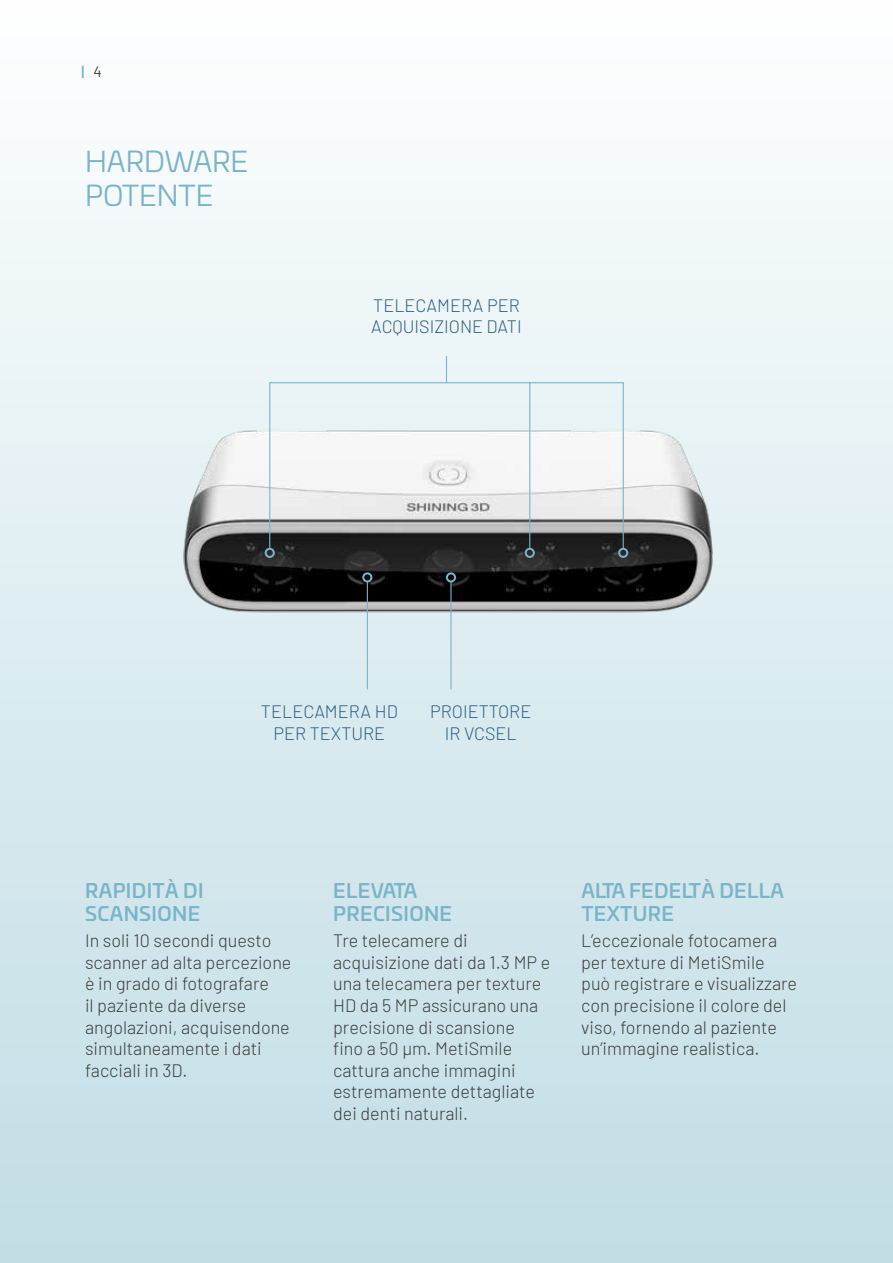
<style>
.page{position:relative;width:893px;height:1263px;background:#fff}
.page>*{position:absolute;margin:0;border:0;box-sizing:border-box;transform-origin:0 0}
.t1{font:28.5px/34.2px "Univia Pro";color:#79b4c8}
.t2{font:500 19.5px/23.4px "Univia Pro";letter-spacing:.02em;color:#79b4c8}
.t3{font:300 18px/21.6px "Barlow";color:#3d3f3f}
.t4{font:300 18px/21.6px "Barlow";color:#2c6085;text-align:center}
.t5{font:600 15px "Barlow";color:#79b4c8}
.s1{font-weight:400;color:#3d3f3f}
</style>
<div class="page">
<div style="left:0;top:0;width:893px;height:1263px;background:linear-gradient(to bottom,#fdfefe,#c0dde5)"></div>
<img style="left:179px;top:422px;width:535px;height:197px">
<div style="left:265px;top:548px;width:10px;height:10px;border:2px solid #79b4c8;border-radius:50%"></div>
<div style="left:525px;top:548px;width:10px;height:10px;border:2px solid #79b4c8;border-radius:50%"></div>
<svg style="left:269px;top:355px;width:355px;height:195px"></svg>
<div style="left:618px;top:548px;width:10px;height:10px;border:2px solid #79b4c8;border-radius:50%"></div>
<hr style="left:367px;top:581px;width:1px;height:108px;background:#79b4c8">
<div style="left:362px;top:572px;width:10px;height:10px;border:2px solid #79b4c8;border-radius:50%"></div>
<hr style="left:450px;top:581px;width:2px;height:108px;background:#79b4c8">
<div style="left:446px;top:572px;width:10px;height:10px;border:2px solid #79b4c8;border-radius:50%"></div>
<p class="t5" style="left:82px;top:60px;width:22px">| <span class="s1">4</span></p>
<h1 class="t1" style="left:85px;top:143px;width:165px">HARDWARE<br>POTENTE</h1>
<p class="t4" style="left:371px;top:293px;width:152px;text-align:left">TELECAMERA PER<br>ACQUISIZIONE DATI</p>
<p class="t4" style="left:261px;top:700px;width:138px">TELECAMERA HD<br>PER TEXTURE</p>
<p class="t4" style="left:430px;top:700px;width:103px">PROIETTORE<br>IR VCSEL</p>
<p class="t2" style="left:85px;top:878px;width:120px">RAPIDITÀ DI<br>SCANSIONE</p>
<p class="t3" style="left:85px;top:929px;width:208px">In soli 10 secondi questo scanner ad alta percezione è in grado di fotografare<br>il paziente da diverse angolazioni, acquisendone simultaneamente i dati facciali in 3D.</p>
<p class="t2" style="left:333px;top:878px;width:120px">ELEVATA<br>PRECISIONE</p>
<p class="t3" style="left:333px;top:929px;width:219px">Tre telecamere di acquisizione dati da 1.3 MP e una telecamera per texture<br>HD da 5 MP assicurano una precisione di scansione<br>fino a 50 μm. MetiSmile cattura anche immagini estremamente dettagliate dei denti naturali.</p>
<p class="t2" style="left:581px;top:878px;width:204px">ALTA FEDELTÀ DELLA<br>TEXTURE</p>
<p class="t3" style="left:581px;top:929px;width:217px">L’eccezionale fotocamera per texture di MetiSmile può registrare e visualizzare con precisione il colore del viso, fornendo al paziente un’immagine realistica.</p>
</div>
